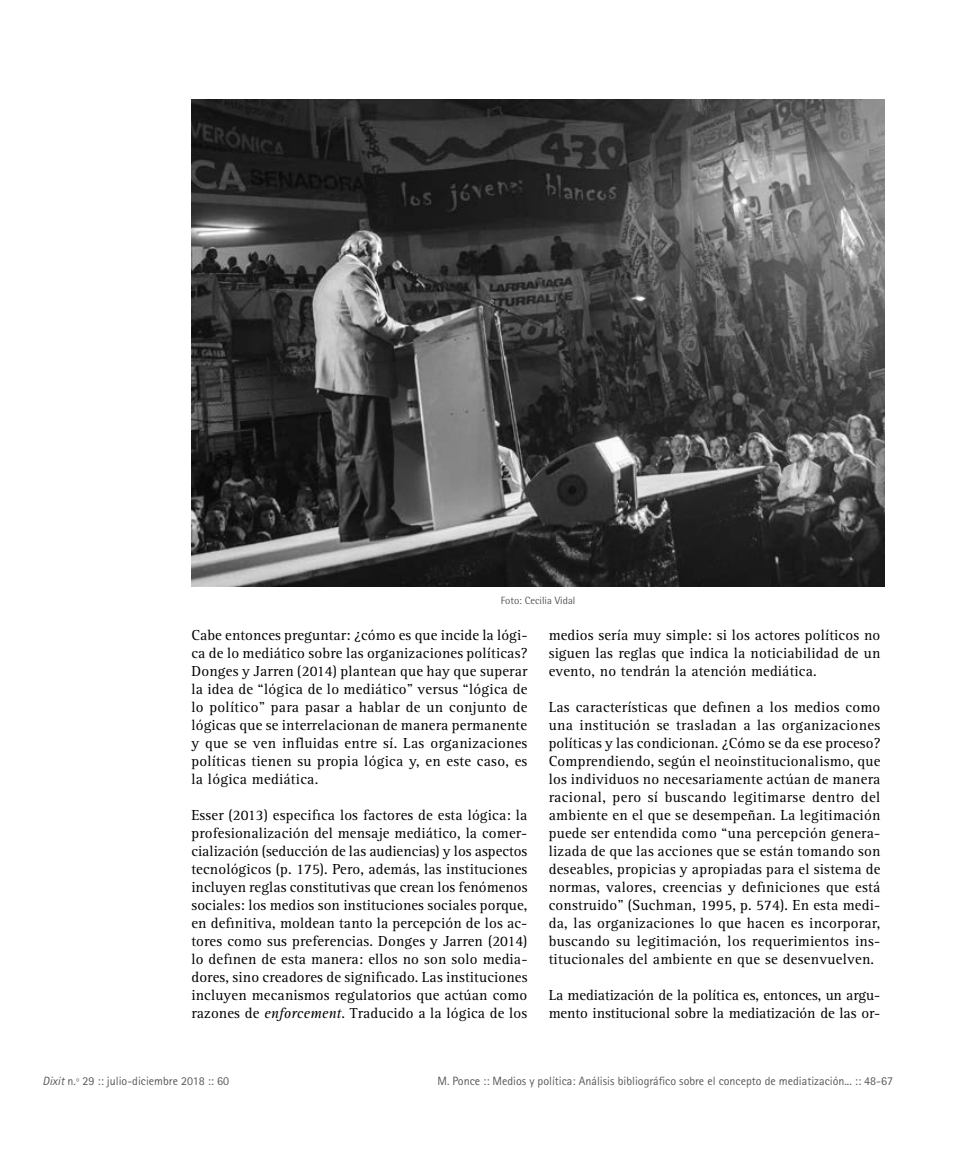
<style>
.page{position:relative;width:957px;height:1149px;background:#fff}
.page>*{position:absolute;margin:0;border:0;box-sizing:border-box;transform-origin:0 0}
.t1{font:15px/18px "Rotis Serif Std";letter-spacing:.01em;color:#000;text-align:justify}
.t2{font:12px "Rotis Sans Serif Std";color:#575756}
.t3{font:10.5px "Rotis Semi Sans Std";color:#575756}
.s1{font-style:italic}
</style>
<div class="page">
<img style="left:191px;top:100px;width:693px;height:486px">
<p class="t3" style="left:501px;top:594px;width:76px">Foto: Cecilia Vidal</p>
<p class="t1" style="left:191px;top:626px;width:338px">Cabe entonces preguntar: ¿cómo es que incide la lógi&shy;ca de lo mediático sobre las organizaciones políticas?<br>Donges y Jarren (2014) plantean que hay que superar la idea de “lógica de lo mediático” versus “lógica de lo político” para pasar a hablar de un conjunto de lógicas que se interrelacionan de manera permanente y que se ven influidas entre sí. Las organizaciones políticas tienen su propia lógica y, en este caso, es la lógica mediática.</p>
<p class="t1" style="left:191px;top:806px;width:338px">Esser (2013) especifica los factores de esta lógica: la profesionalización del mensaje mediático, la comer&shy;cialización (seducción de las audiencias) y los aspectos tecnológicos (p. 175). Pero, además, las instituciones incluyen reglas constitutivas que crean los fenómenos sociales: los medios son instituciones sociales porque, en definitiva, moldean tanto la percepción de los ac&shy;tores como sus preferencias. Donges y Jarren (2014) lo definen de esta manera: ellos no son solo media&shy;dores, sino creadores de significado. Las instituciones incluyen mecanismos regulatorios que actúan como razones de <span class="s1">enforcement</span>. Traducido a la lógica de los</p>
<p class="t1" style="left:549px;top:626px;width:333px">medios sería muy simple: si los actores políticos no siguen las reglas que indica la noticiabilidad de un evento, no tendrán la atención mediática.</p>
<p class="t1" style="left:549px;top:698px;width:333px">Las características que definen a los medios como una institución se trasladan a las organizaciones políticas y las condicionan. ¿Cómo se da ese proceso?<br>Comprendiendo, según el neoinstitucionalismo, que los individuos no necesariamente actúan de manera racional, pero sí buscando legitimarse dentro del ambiente en el que se desempeñan. La legitimación puede ser entendida como “una percepción genera&shy;lizada de que las acciones que se están tomando son deseables, propicias y apropiadas para el sistema de normas, valores, creencias y definiciones que está construido” (Suchman, 1995, p. 574). En esta medi&shy;da, las organizaciones lo que hacen es incorporar, buscando su legitimación, los requerimientos ins&shy;titucionales del ambiente en que se desenvuelven.</p>
<p class="t1" style="left:549px;top:986px;width:333px">La mediatización de la política es, entonces, un argu&shy;mento institucional sobre la mediatización de las or-</p>
<p class="t2" style="left:43px;top:1073px;width:188px"><span class="s1">Dixit</span> n.º 29 :: julio-diciembre 2018 :: 60</p>
<p class="t2" style="left:437px;top:1073px;width:457px">M. Ponce :: Medios y política: Análisis bibliográfico sobre el concepto de mediatización... :: 48-67</p>
</div>
